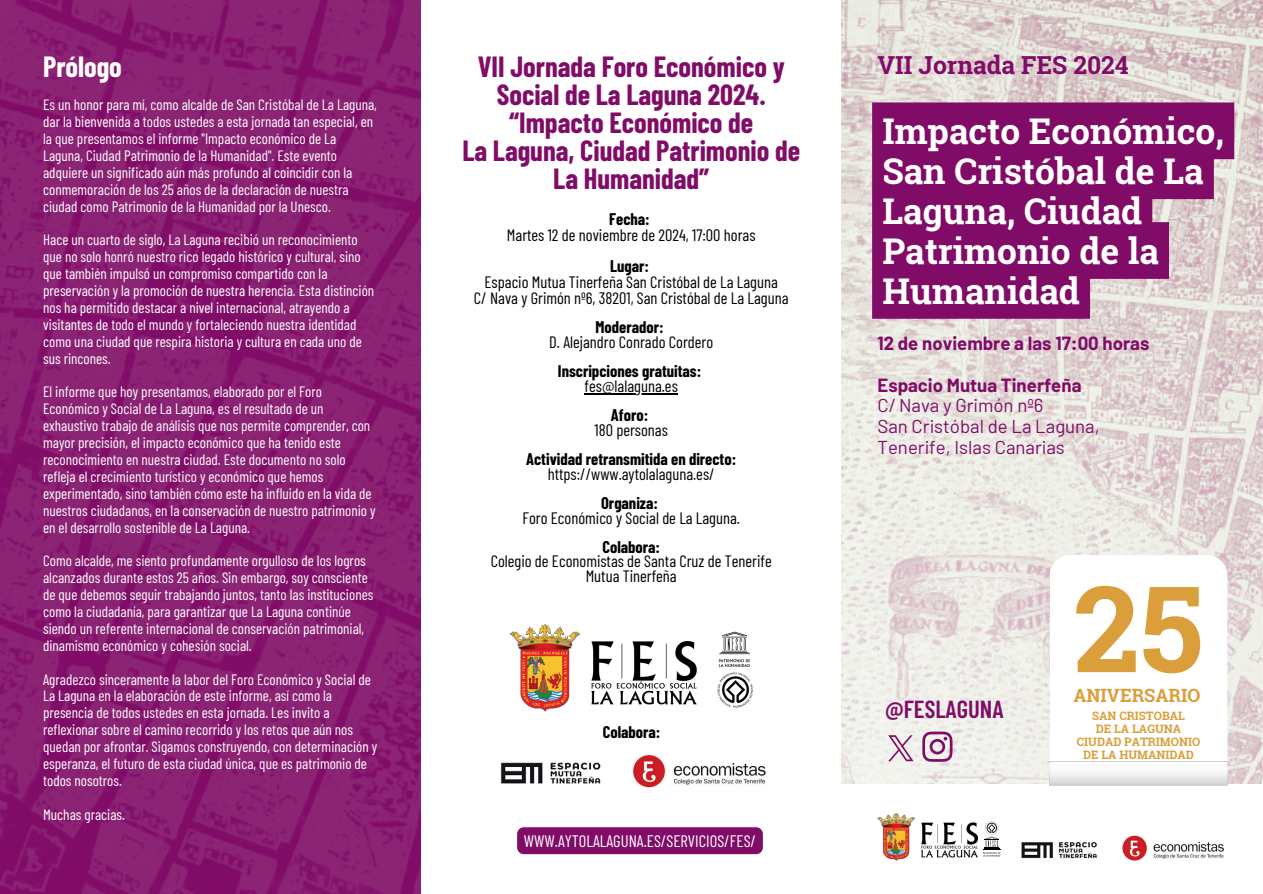
<style>
.page{position:relative;width:1263px;height:894px;background:#fff}
.page>*{position:absolute;margin:0;border:0;box-sizing:border-box;transform-origin:0 0}
.t1{font:700 119.55px "Roboto Slab";color:#da9e3a}
.t2{font:700 35.4px/39.9px "Roboto Slab";color:#fff}
.t3{font:700 28.5px/28px "Barlow Condensed";color:#810c68;text-align:center}
.t4{font:700 28.5px "Barlow Condensed";color:#fff}
.t5{font:700 24.75px "Roboto Slab";color:#810c68}
.t6{font:600 24.6px "Barlow Condensed";color:#810c68}
.t7{font:18.6px/20.5px "Barlow";color:#810c68}
.t8{font:700 18.6px "Barlow";color:#810c68}
.t9{font:700 18.3px "Roboto Slab";color:#da9e3a}
.t10{font:16.65px "Barlow Condensed";color:#fff}
.t11{font:16.5px/15.8px "Barlow Condensed";color:#000;text-align:center}
.t12{font:700 16.5px "Barlow Condensed";color:#000}
.t13{font:15px/16.8px "Barlow Condensed";color:#fff}
.t14{font:700 11.55px/13px "Roboto Slab";color:#da9e3a;text-align:center}
</style>
<div class="page">
<img style="left:0;top:0;width:421px;height:893px">
<img style="left:510px;top:624px;width:243px;height:87px">
<div style="left:517px;top:827px;width:246px;height:26px;background:#810c68;border-radius:7px"></div>
<hr style="left:585px;top:393px;width:93px;height:1px;background:#000">
<svg style="left:842px;top:0;width:421px;height:784px;background:#e5dedb"></svg>
<svg style="left:885px;top:731px;width:67px;height:33px;background:#d5b8ca"></svg>
<img style="left:1122px;top:835px;width:102px;height:26px">
<img style="left:1021px;top:842px;width:76px;height:17px">
<img style="left:877px;top:813px;width:101px;height:47px">
<svg style="left:983px;top:821px;width:17px;height:35px"></svg>
<img style="left:633px;top:754px;width:133px;height:34px">
<img style="left:500px;top:762px;width:101px;height:22px">
<svg style="left:872px;top:102px;width:362px;height:217px;background:#902c79"></svg>
<div style="left:1049px;top:555px;width:178px;height:252px;background:#fff;border-radius:20px"></div>
<svg style="left:1049px;top:761px;width:178px;height:23px"></svg>
<h3 class="t4" style="left:43px;top:46px;width:80px">Prólogo</h3>
<p class="t13" style="left:43px;top:95px;width:335px">Es un honor para mí, como alcalde de San Cristóbal de La Laguna, dar la bienvenida a todos ustedes a esta jornada tan especial, en la que presentamos el informe "Impacto económico de La Laguna, Ciudad Patrimonio de la Humanidad". Este evento adquiere un significado aún más profundo al coincidir con la conmemoración de los 25 años de la declaración de nuestra ciudad como Patrimonio de la Humanidad por la Unesco.</p>
<p class="t13" style="left:43px;top:230px;width:333px">Hace un cuarto de siglo, La Laguna recibió un reconocimiento que no solo honró nuestro rico legado histórico y cultural, sino que también impulsó un compromiso compartido con la preservación y la promoción de nuestra herencia. Esta distinción nos ha permitido destacar a nivel internacional, atrayendo a visitantes de todo el mundo y fortaleciendo nuestra identidad como una ciudad que respira historia y cultura en cada uno de sus rincones.</p>
<p class="t13" style="left:43px;top:382px;width:334px">El informe que hoy presentamos, elaborado por el Foro Económico y Social de La Laguna, es el resultado de un exhaustivo trabajo de análisis que nos permite comprender, con mayor precisión, el impacto económico que ha tenido este reconocimiento en nuestra ciudad. Este documento no solo refleja el crecimiento turístico y económico que hemos experimentado, sino también cómo este ha influido en la vida de nuestros ciudadanos, en la conservación de nuestro patrimonio y en el desarrollo sostenible de La Laguna.</p>
<p class="t13" style="left:43px;top:551px;width:332px">Como alcalde, me siento profundamente orgulloso de los logros alcanzados durante estos 25 años. Sin embargo, soy consciente de que debemos seguir trabajando juntos, tanto las instituciones como la ciudadanía, para garantizar que La Laguna continúe siendo un referente internacional de conservación patrimonial, dinamismo económico y cohesión social.</p>
<p class="t13" style="left:43px;top:669px;width:336px">Agradezco sinceramente la labor del Foro Económico y Social de La Laguna en la elaboración de este informe, así como la presencia de todos ustedes en esta jornada. Les invito a reflexionar sobre el camino recorrido y los retos que aún nos quedan por afrontar. Sigamos construyendo, con determinación y esperanza, el futuro de esta ciudad única, que es patrimonio de todos nosotros.</p>
<p class="t13" style="left:43px;top:804px;width:83px">Muchas gracias.</p>
<h3 class="t3" style="left:462px;top:51px;width:339px">VII Jornada Foro Económico y<br>Social de La Laguna 2024. “Impacto Económico de<br>La Laguna, Ciudad Patrimonio de<br>La Humanidad”</h3>
<p class="t12" style="left:609px;top:207px;width:42px">Fecha:</p>
<p class="t11" style="left:507px;top:226px;width:250px">Martes 12 de noviembre de 2024, 17:00 horas</p>
<p class="t12" style="left:610px;top:255px;width:40px">Lugar:</p>
<p class="t11" style="left:474px;top:273px;width:316px">Espacio Mutua Tinerfeña San Cristóbal de La Laguna<br>C/ Nava y Grimón nº6, 38201, San Cristóbal de La Laguna</p>
<p class="t12" style="left:595px;top:315px;width:70px">Moderador:</p>
<p class="t11" style="left:549px;top:333px;width:165px">D. Alejandro Conrado Cordero</p>
<p class="t12" style="left:558px;top:359px;width:145px">Inscripciones gratuitas:</p>
<p class="t11" style="left:585px;top:377px;width:95px">fes@lalaguna.es</p>
<p class="t12" style="left:611px;top:403px;width:39px">Aforo:</p>
<p class="t11" style="left:594px;top:420px;width:75px">180 personas</p>
<p class="t12" style="left:526px;top:447px;width:212px">Actividad retransmitida en directo:</p>
<p class="t11" style="left:548px;top:464px;width:168px">https://www.aytolalaguna.es/</p>
<p class="t12" style="left:601px;top:491px;width:58px">Organiza:</p>
<p class="t11" style="left:522px;top:508px;width:219px">Foro Económico y Social de La Laguna.</p>
<p class="t12" style="left:602px;top:535px;width:59px">Colabora:</p>
<p class="t11" style="left:491px;top:553px;width:283px;line-height:14.7px">Colegio de Economistas de Santa Cruz de Tenerife<br>Mutua Tinerfeña</p>
<p class="t12" style="left:603px;top:720px;width:59px">Colabora:</p>
<p class="t10" style="left:524px;top:829px;width:234px">WWW.AYTOLALAGUNA.ES/SERVICIOS/FES/</p>
<h3 class="t5" style="left:877px;top:48px;width:253px">VII Jornada FES 2024</h3>
<h2 class="t2" style="left:882px;top:111px;width:343px">Impacto Económico,<br>San Cristóbal de La<br>Laguna, Ciudad<br>Patrimonio de la<br>Humanidad</h2>
<p class="t8" style="left:877px;top:331px;width:273px">12 de noviembre a las 17:00 horas</p>
<p class="t8" style="left:877px;top:373px;width:206px">Espacio Mutua Tinerfeña</p>
<p class="t7" style="left:877px;top:395px;width:224px">C/ Nava y Grimón nº6<br>San Cristóbal de La Laguna,<br>Tenerife, Islas Canarias</p>
<h3 class="t6" style="left:885px;top:691px;width:120px">@FESLAGUNA</h3>
<h1 class="t1" style="left:1073px;top:546px;width:131px">25</h1>
<p class="t9" style="left:1073px;top:682px;width:128px">ANIVERSARIO</p>
<p class="t14" style="left:1077px;top:708px;width:125px">SAN CRISTOBAL<br>DE LA LAGUNA<br>CIUDAD PATRIMONIO<br>DE LA HUMANIDAD</p>
</div>
